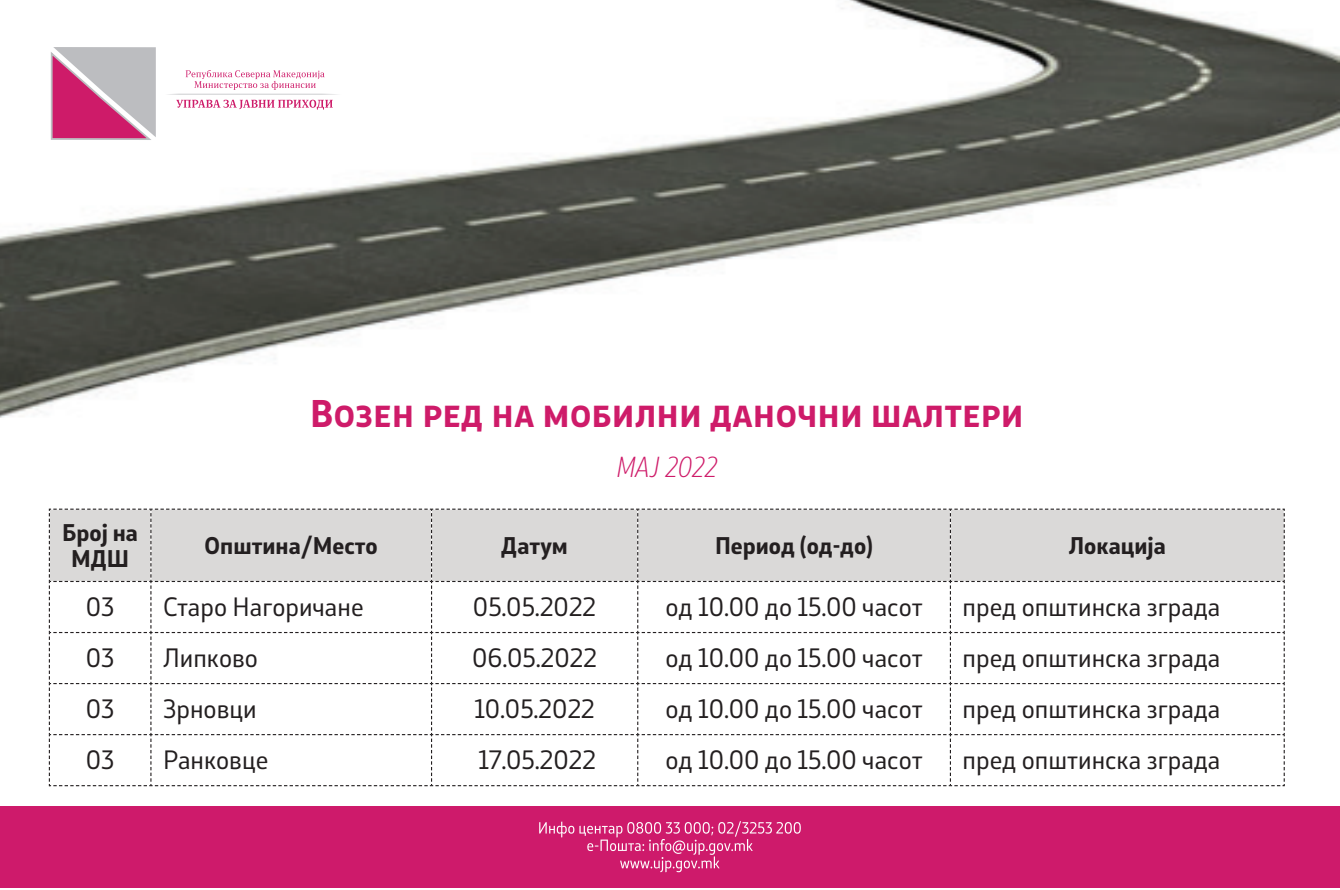
<style>
.page{position:relative;width:1340px;height:890px;background:#fff}
.page>*{position:absolute;margin:0;border:0;box-sizing:border-box;transform-origin:0 0}
.t1{font:700 36px "Stobi Sans";color:#ce1b69}
.t2{font:300 27px "Stobi Sans Cn It";color:#ce1b69}
.t3{font:24.75px "Stobi Sans";color:#231f20}
.t4{font:700 22.5px/25.9px "Stobi Sans";color:#231f20;text-align:center}
</style>
<div class="page">
<img style="left:0;top:0;width:1339px;height:418px">
<svg style="left:48px;top:508px;width:1237px;height:278px"></svg>
<div style="left:0;top:806px;width:1339px;height:81px;background:#ce1a6b"></div>
<svg style="left:539px;top:821px;width:261px;height:51px"></svg>
<div style="left:38px;top:35px;width:316px;height:115px;background:#fff"></div>
<svg style="left:51px;top:47px;width:105px;height:93px;background:#c782a2"></svg>
<svg style="left:168px;top:70px;width:169px;height:40px"></svg>
<h1 class="t1" style="left:310px;top:389px;width:715px">Возен ред на мобилни даночни шалтери</h1>
<p class="t2" style="left:616px;top:448px;width:102px">МАЈ 2022</p>
<p class="t4" style="left:62px;top:519px;width:77px">Број на<br>МДШ</p>
<p class="t4" style="left:205px;top:532px;width:175px">Општина/Место</p>
<p class="t4" style="left:501px;top:532px;width:68px">Датум</p>
<p class="t4" style="left:715px;top:532px;width:159px">Период (од-до)</p>
<p class="t4" style="left:1068px;top:532px;width:99px">Локација</p>
<p class="t3" style="left:86px;top:590px;width:30px">03</p>
<p class="t3" style="left:163px;top:590px;width:202px">Старо Нагоричане</p>
<p class="t3" style="left:473px;top:590px;width:125px">05.05.2022</p>
<p class="t3" style="left:665px;top:590px;width:259px">од 10.00 до 15.00 часот</p>
<p class="t3" style="left:962px;top:590px;width:259px">пред општинска зграда</p>
<p class="t3" style="left:86px;top:641px;width:30px">03</p>
<p class="t3" style="left:163px;top:641px;width:96px">Липково</p>
<p class="t3" style="left:472px;top:641px;width:126px">06.05.2022</p>
<p class="t3" style="left:665px;top:641px;width:259px">од 10.00 до 15.00 часот</p>
<p class="t3" style="left:962px;top:641px;width:259px">пред општинска зграда</p>
<p class="t3" style="left:86px;top:692px;width:30px">03</p>
<p class="t3" style="left:163px;top:692px;width:95px">Зрновци</p>
<p class="t3" style="left:474px;top:692px;width:122px">10.05.2022</p>
<p class="t3" style="left:665px;top:692px;width:259px">од 10.00 до 15.00 часот</p>
<p class="t3" style="left:962px;top:692px;width:259px">пред општинска зграда</p>
<p class="t3" style="left:86px;top:743px;width:30px">03</p>
<p class="t3" style="left:163px;top:743px;width:107px">Ранковце</p>
<p class="t3" style="left:478px;top:743px;width:119px">17.05.2022</p>
<p class="t3" style="left:665px;top:743px;width:259px">од 10.00 до 15.00 часот</p>
<p class="t3" style="left:962px;top:743px;width:259px">пред општинска зграда</p>
</div>
